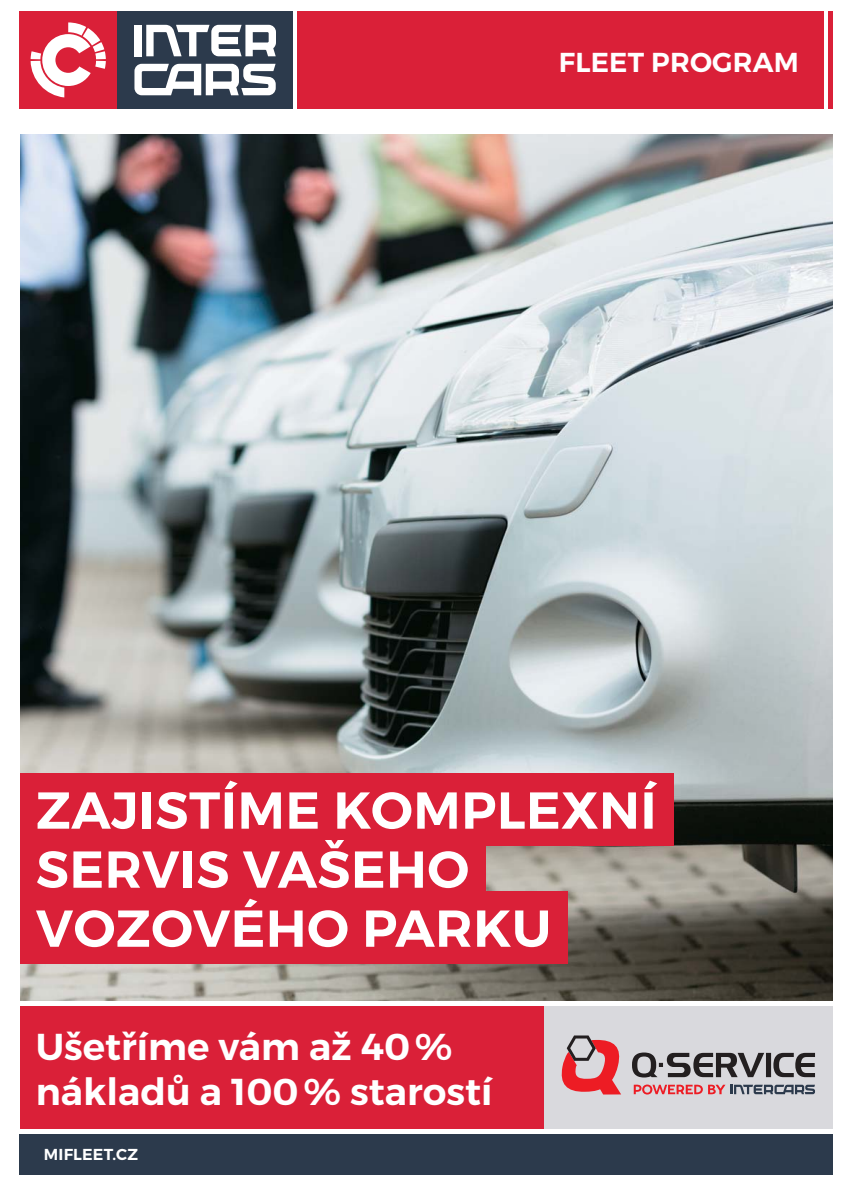
<style>
.page{position:relative;width:853px;height:1192px;background:#fff}
.page>*{position:absolute;margin:0;border:0;box-sizing:border-box;transform-origin:0 0}
.t1{font:600 51.9px/59.1px "Montserrat";letter-spacing:.01em;color:#fff}
.t2{font:600 37.5px/45px "Montserrat";color:#fff}
.t3{font:600 27.3px "Montserrat";letter-spacing:.01em;color:#fff}
.t4{font:600 15.9px "Montserrat";letter-spacing:.01em;color:#fff}
</style>
<div class="page">
<img style="left:20px;top:134px;width:812px;height:867px">
<div style="left:19px;top:1134px;width:813px;height:40px;background:#2c3a4c"></div>
<div style="left:19px;top:773px;width:654px;height:72px;background:#da2038"></div>
<div style="left:19px;top:832px;width:466px;height:72px;background:#da2038"></div>
<div style="left:19px;top:891px;width:548px;height:72px;background:#da2038"></div>
<div style="left:297px;top:11px;width:535px;height:98px;background:#da2038"></div>
<div style="left:117px;top:11px;width:176px;height:98px;background:#2c3a4c"></div>
<div style="left:134px;top:25px;width:8px;height:31px;background:#fff"></div>
<svg style="left:134px;top:64px;width:141px;height:31px"></svg>
<svg style="left:146px;top:25px;width:130px;height:31px"></svg>
<div style="left:19px;top:11px;width:98px;height:98px;background:#da2038"></div>
<svg style="left:31px;top:22px;width:75px;height:75px"></svg>
<svg style="left:824px;top:11px;width:3px;height:98px"></svg>
<div style="left:19px;top:1006px;width:526px;height:122px;background:#da2038"></div>
<div style="left:544px;top:1005px;width:288px;height:123px;background:#d9d9dd"></div>
<div style="left:13px;top:1001px;width:831px;height:5px;background:#fff"></div>
<svg style="left:632px;top:1052px;width:182px;height:25px"></svg>
<svg style="left:561px;top:1035px;width:60px;height:59px"></svg>
<svg style="left:633px;top:1085px;width:181px;height:9px"></svg>
<p class="t3" style="left:558px;top:52px;width:241px">FLEET PROGRAM</p>
<p class="t1" style="left:36px;top:786px;width:622px">ZAJISTÍME KOMPLEXNÍ<br>SERVIS VAŠEHO<br>VOZOVÉHO PARKU</p>
<p class="t2" style="left:36px;top:1028px;width:458px">Ušetříme vám až 40 % nákladů a 100 % starostí</p>
<p class="t4" style="left:44px;top:1148px;width:96px">MIFLEET.CZ</p>
</div>
